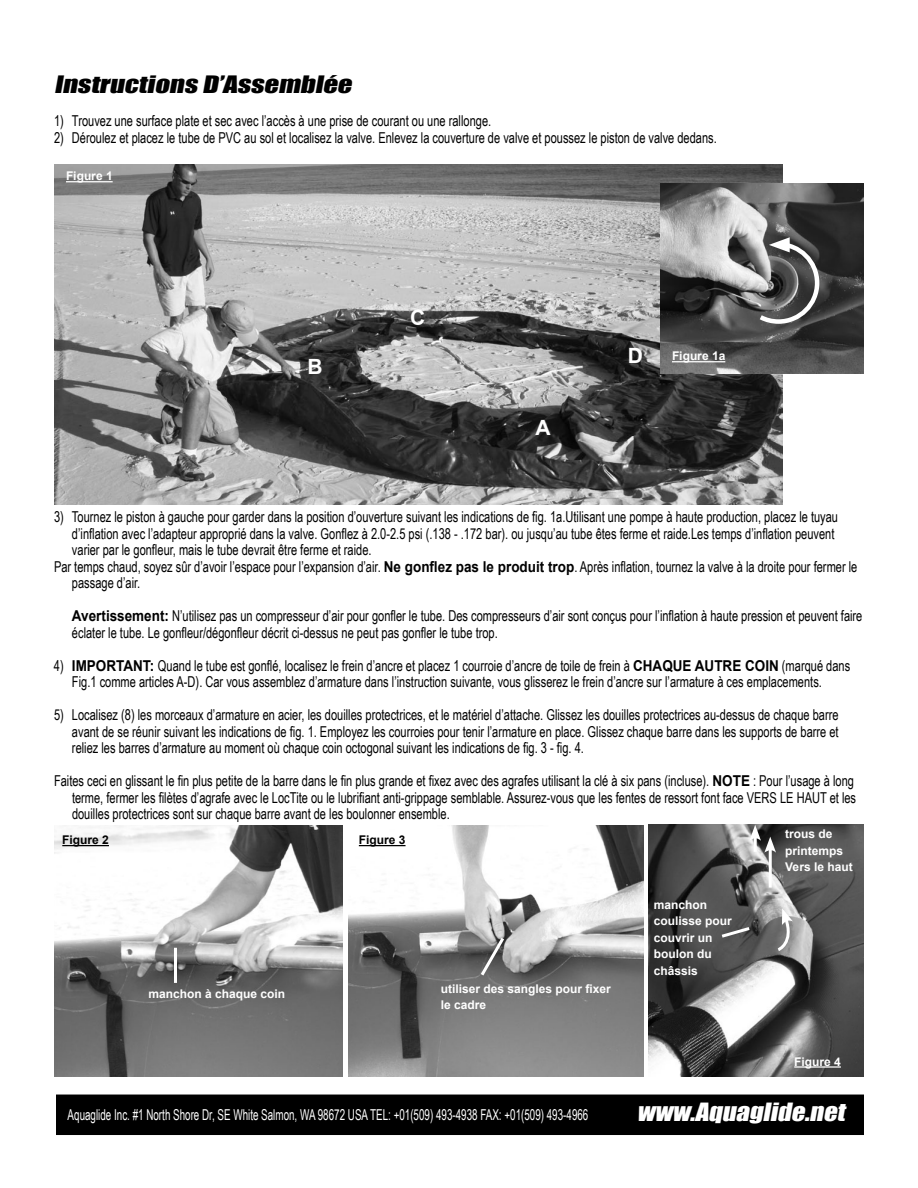
<style>
.page{position:relative;width:918px;height:1188px;background:#fff}
.page>*{position:absolute;margin:0;border:0;box-sizing:border-box;transform-origin:0 0}
.t1{font:italic 23.1px "Impact";color:#fff;scale:1.14 1}
.t2{font:italic 22.05px "Impact";color:#000;scale:1.29 1}
.t3{font:700 21px "Arial";color:#fff}
.t4{font:15px/16.5px "Arial Narrow";color:#000;scale:.9 1}
.t5{font:15px "Arial Narrow";color:#fff;scale:.8 1}
.t6{font:700 12px/16.5px "Arial";color:#fff}
.t7{font:700 12px "Arial";color:#000}
.s1{font-family:"Arial";font-weight:700}
</style>
<div class="page">
<div style="left:57px;top:1095px;width:806px;height:39px;background:#000"></div>
<div style="left:56px;top:1095px;width:808px;height:40px;border:2px solid #000"></div>
<img style="left:54px;top:165px;width:728px;height:340px">
<img style="left:660px;top:184px;width:204px;height:189px">
<svg style="left:755px;top:237px;width:67px;height:89px;background:#6e6e6e"></svg>
<hr style="left:66px;top:181px;width:47px;height:1px;background:#fff">
<hr style="left:672px;top:361px;width:53px;height:1px;background:#fff">
<img style="left:54px;top:826px;width:289px;height:250px">
<img style="left:348px;top:826px;width:295px;height:251px">
<img style="left:648px;top:825px;width:216px;height:252px">
<hr style="left:62px;top:845px;width:47px;height:1px;background:#000">
<hr style="left:359px;top:845px;width:47px;height:1px;background:#000">
<hr style="left:794px;top:1066px;width:47px;height:2px;background:#fff">
<hr style="left:174px;top:948px;width:3px;height:35px;background:#fff">
<svg style="left:478px;top:934px;width:29px;height:45px"></svg>
<hr style="left:769px;top:847px;width:3px;height:41px;background:#fff">
<svg style="left:749px;top:825px;width:27px;height:28px"></svg>
<svg style="left:775px;top:908px;width:19px;height:45px"></svg>
<svg style="left:718px;top:925px;width:35px;height:15px"></svg>
<h2 class="t2" style="left:54px;top:68px;width:237px">Instructions D’Assemblée</h2>
<p class="t4" style="left:54px;top:112px;width:487px">1) Trouvez une surface plate et sec avec l’accès à une prise de courant ou une rallonge.</p>
<p class="t4" style="left:54px;top:129px;width:738px">2) Déroulez et placez le tube de PVC au sol et localisez la valve. Enlevez la couverture de valve et poussez le piston de valve dedans.</p>
<p class="t6" style="left:66px;top:168px;width:48px">Figure 1</p>
<h3 class="t3" style="left:308px;top:352px;width:17px">B</h3>
<h3 class="t3" style="left:410px;top:304px;width:17px">C</h3>
<h3 class="t3" style="left:536px;top:413px;width:17px">A</h3>
<h3 class="t3" style="left:628px;top:342px;width:17px">D</h3>
<p class="t6" style="left:672px;top:348px;width:55px">Figure 1a</p>
<p class="t4" style="left:54px;top:508px;width:873px">3) Tournez le piston à gauche pour garder dans la position d’ouverture suivant les indications de fig. 1a.Utilisant une pompe à haute production, placez le tuyau</p>
<p class="t4" style="left:72px;top:525px;width:849px">d’inflation avec l’adapteur approprié dans la valve. Gonflez à 2.0-2.5 psi (.138 - .172 bar). ou jusqu’au tube êtes ferme et raide.Les temps d’inflation peuvent</p>
<p class="t4" style="left:72px;top:541px;width:334px">varier par le gonfleur, mais le tube devrait être ferme et raide.</p>
<p class="t4" style="left:54px;top:558px;width:894px">Par temps chaud, soyez sûr d’avoir l’espace pour l’expansion d’air. <span class="s1">Ne gonflez pas le produit trop</span>. Après inflation, tournez la valve à la droite pour fermer le</p>
<p class="t4" style="left:72px;top:574px;width:77px">passage d’air.</p>
<p class="t4" style="left:72px;top:607px;width:880px"><span class="s1">Avertissement:</span> N’utilisez pas un compresseur d’air pour gonfler le tube. Des compresseurs d’air sont conçus pour l’inflation à haute pression et peuvent faire éclater le tube. Le gonfleur/dégonfleur décrit ci-dessus ne peut pas gonfler le tube trop.</p>
<p class="t4" style="left:72px;top:657px;width:866px;text-indent:-18px">4) <span class="s1">IMPORTANT:</span> Quand le tube est gonflé, localisez le frein d’ancre et placez 1 courroie d’ancre de toile de frein à <span class="s1">CHAQUE AUTRE COIN</span> (marqué dans<br>Fig.1 comme articles A-D). Car vous assemblez d’armature dans l’instruction suivante, vous glisserez le frein d’ancre sur l’armature à ces emplacements.</p>
<p class="t4" style="left:72px;top:706px;width:853px;text-align:justify;text-indent:-18px">5) Localisez (8) les morceaux d’armature en acier, les douilles protectrices, et le matériel d’attache. Glissez les douilles protectrices au-dessus de chaque barre avant de se réunir suivant les indications de fig. 1. Employez les courroies pour tenir l’armature en place. Glissez chaque barre dans les supports de barre et reliez les barres d’armature au moment où chaque coin octogonal suivant les indications de fig. 3 - fig. 4.</p>
<p class="t4" style="left:72px;top:772px;width:873px;text-indent:-18px">Faites ceci en glissant le fin plus petite de la barre dans le fin plus grande et fixez avec des agrafes utilisant la clé à six pans (incluse). <span class="s1">NOTE</span> : Pour l’usage à long terme, fermer les filètes d’agrafe avec le LocTite ou le lubrifiant anti-grippage semblable. Assurez-vous que les fentes de ressort font face VERS LE HAUT et les douilles protectrices sont sur chaque barre avant de les boulonner ensemble.</p>
<p class="t7" style="left:62px;top:832px;width:48px">Figure 2</p>
<p class="t7" style="left:359px;top:832px;width:48px">Figure 3</p>
<p class="t6" style="left:149px;top:986px;width:138px">manchon à chaque coin</p>
<p class="t6" style="left:441px;top:981px;width:172px">utiliser des sangles pour fixer le cadre</p>
<p class="t5" style="left:68px;top:1103px;width:653px">Aquaglide Inc. #1 North Shore Dr, SE White Salmon, WA 98672 USA TEL: +01(509) 493-4938 FAX: +01(509) 493-4966</p>
<p class="t6" style="left:654px;top:897px;width:80px">manchon coulisse pour couvrir un boulon du châssis</p>
<p class="t6" style="left:785px;top:826px;width:69px">trous de printemps<br>Vers le haut</p>
<p class="t6" style="left:794px;top:1054px;width:48px">Figure 4</p>
<h1 class="t1" style="left:637px;top:1094px;width:189px">www.Aquaglide.net</h1>
</div>
